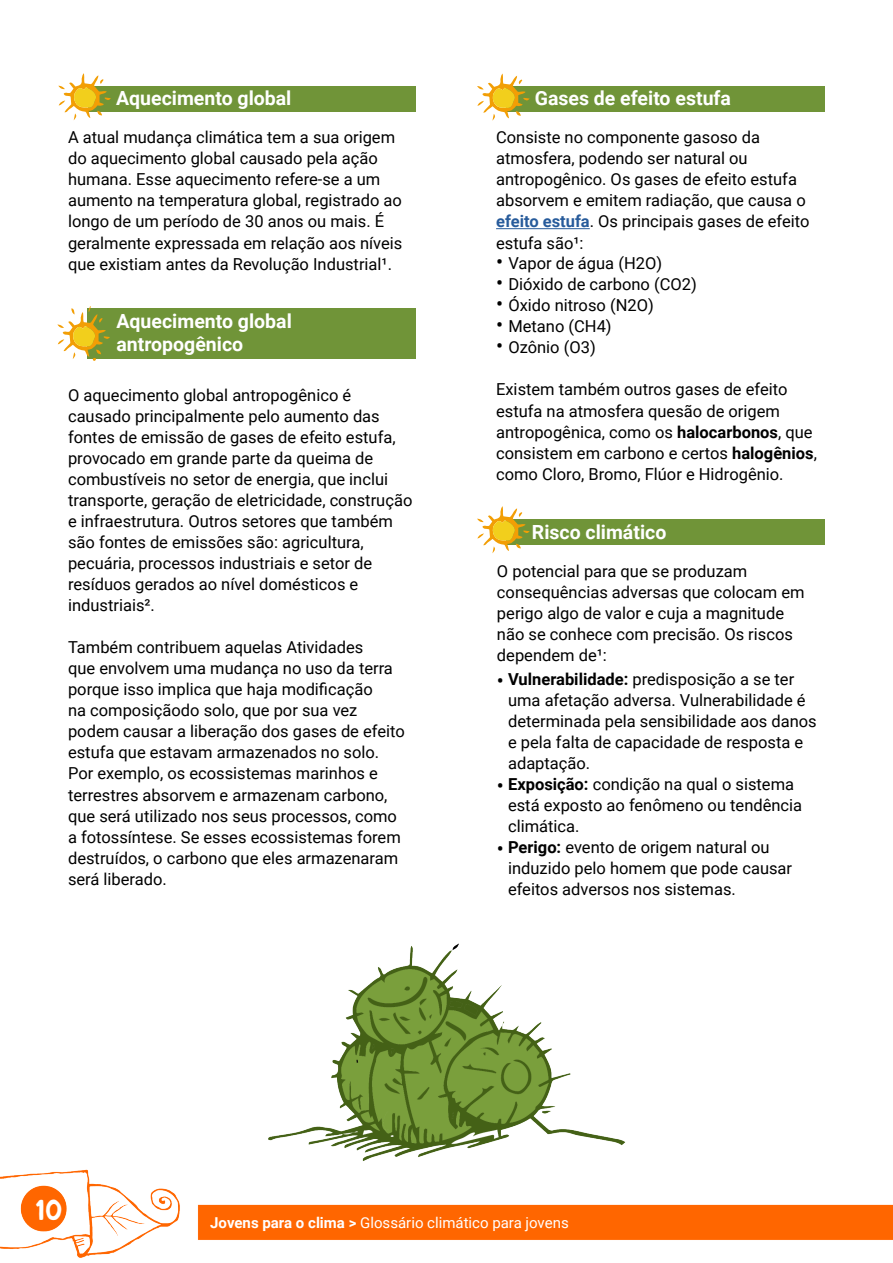
<style>
.page{position:relative;width:893px;height:1263px;background:#fff}
.page>*{position:absolute;margin:0;border:0;box-sizing:border-box;transform-origin:0 0}
.t1{font:27px "Bluberry";color:#fff}
.t2{font:21px "Roboto";color:#000}
.t3{font:700 19.5px/23.4px "Roboto";color:#fff}
.t4{font:16.5px/21px "Roboto";color:#000}
.t5{font:15px "Roboto";color:#fff}
.s1{font-weight:700;color:#275b9b}
.s2{font-size:21px}
.s3{font-weight:700}
</style>
<div class="page">
<div style="left:87px;top:308px;width:329px;height:51px;background:#709438"></div>
<svg style="left:57px;top:306px;width:53px;height:55px"></svg>
<img style="left:0;top:1169px;width:893px;height:89px">
<hr style="left:496px;top:228px;width:94px;height:1px;background:#275b9b">
<div style="left:88px;top:86px;width:328px;height:25px;background:#709438"></div>
<svg style="left:58px;top:73px;width:53px;height:47px"></svg>
<div style="left:507px;top:519px;width:318px;height:25px;background:#709438"></div>
<svg style="left:477px;top:506px;width:53px;height:47px"></svg>
<div style="left:507px;top:86px;width:318px;height:26px;background:#709438"></div>
<svg style="left:477px;top:73px;width:53px;height:48px"></svg>
<img style="left:259px;top:943px;width:374px;height:263px">
<p class="t3" style="left:116px;top:85px;width:177px">Aquecimento global</p>
<p class="t4" style="left:68px;top:126px;width:336px">A atual mudança climática tem a sua origem do aquecimento global causado pela ação humana. Esse aquecimento refere-se a um aumento na temperatura global, registrado ao longo de um período de 30 anos ou mais. É geralmente expressada em relação aos níveis que existiam antes da Revolução Industrial¹.</p>
<p class="t3" style="left:117px;top:309px;width:177px">Aquecimento global antropogênico</p>
<p class="t4" style="left:68px;top:384px;width:346px">O aquecimento global antropogênico é causado principalmente pelo aumento das fontes de emissão de gases de efeito estufa, provocado em grande parte da queima de combustíveis no setor de energia, que inclui transporte, geração de eletricidade, construção e infraestrutura. Outros setores que também são fontes de emissões são: agricultura, pecuária, processos industriais e setor de resíduos gerados ao nível domésticos e industriais².</p>
<p class="t4" style="left:68px;top:636px;width:338px">Também contribuem aquelas Atividades<br>que envolvem uma mudança no uso da terra porque isso implica que haja modificação<br>na composiçãodo solo, que por sua vez podem causar a liberação dos gases de efeito estufa que estavam armazenados no solo.<br>Por exemplo, os ecossistemas marinhos e terrestres absorvem e armazenam carbono, que será utilizado nos seus processos, como a fotossíntese. Se esses ecossistemas forem destruídos, o carbono que eles armazenaram será liberado.</p>
<p class="t3" style="left:535px;top:86px;width:198px">Gases de efeito estufa</p>
<p class="t4" style="left:496px;top:126px;width:315px">Consiste no componente gasoso da atmosfera, podendo ser natural ou antropogênico. Os gases de efeito estufa absorvem e emitem radiação, que causa o <span class="s1">efeito estufa</span>. Os principais gases de efeito estufa são¹:</p>
<p class="t4" style="left:496px;top:252px;width:168px"><span class="s2">•</span> Vapor de água (H2O)</p>
<p class="t4" style="left:496px;top:273px;width:202px"><span class="s2">•</span> Dióxido de carbono (CO2)</p>
<p class="t4" style="left:496px;top:294px;width:159px"><span class="s2">•</span> Óxido nitroso (N2O)</p>
<p class="t4" style="left:496px;top:315px;width:117px"><span class="s2">•</span> Metano (CH4)</p>
<p class="t4" style="left:496px;top:336px;width:101px"><span class="s2">•</span> Ozônio (O3)</p>
<p class="t4" style="left:496px;top:378px;width:322px">Existem também outros gases de efeito estufa na atmosfera quesão de origem antropogênica, como os <span class="s3">halocarbonos</span>, que consistem em carbono e certos <span class="s3">halogênios</span>, como Cloro, Bromo, Flúor e Hidrogênio.</p>
<p class="t3" style="left:532px;top:519px;width:136px">Risco climático</p>
<p class="t4" style="left:497px;top:560px;width:309px">O potencial para que se produzam consequências adversas que colocam em perigo algo de valor e cuja a magnitude não se conhece com precisão. Os riscos dependem de¹:</p>
<p class="t4" style="left:508px;top:668px;width:310px"><span class="s3">Vulnerabilidade:</span> predisposição a se ter uma afetação adversa. Vulnerabilidade é determinada pela sensibilidade aos danos e pela falta de capacidade de resposta e adaptação.<br><span class="s3">Exposição:</span> condição na qual o sistema está exposto ao fenômeno ou tendência climática.<br><span class="s3">Perigo:</span> evento de origem natural ou induzido pelo homem que pode causar efeitos adversos nos sistemas.</p>
<p class="t2" style="left:497px;top:665px;width:9px">•</p>
<p class="t2" style="left:497px;top:770px;width:9px">•</p>
<p class="t2" style="left:497px;top:833px;width:9px">•</p>
<h1 class="t1" style="left:35px;top:1197px;width:29px">10</h1>
<p class="t5" style="left:210px;top:1212px;width:360px"><span class="s3">Jovens para o clima &gt;</span> Glossário climático para jovens</p>
</div>
